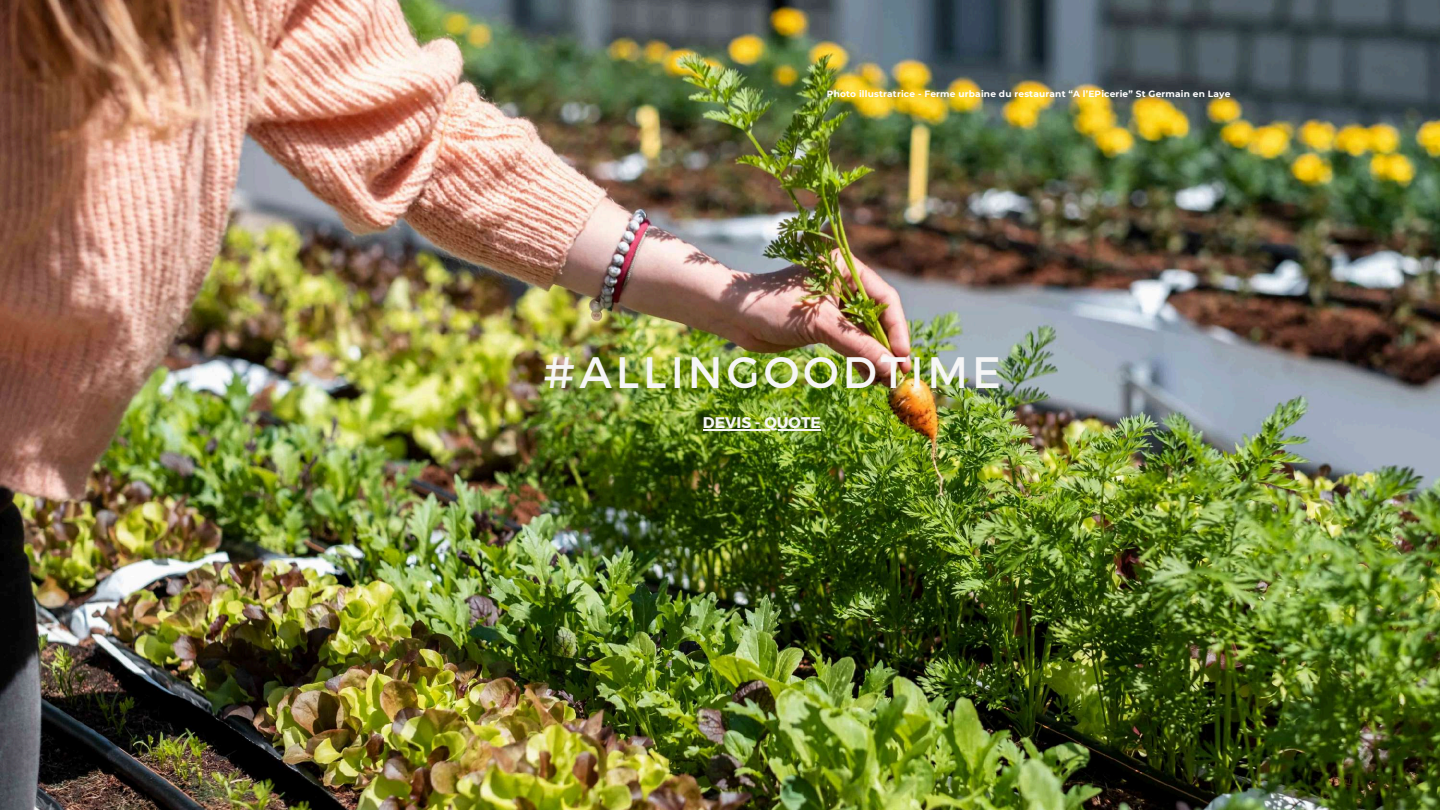
<style>
.page{position:relative;width:1440px;height:810px;background:#fff}
.page>*{position:absolute;margin:0;border:0;box-sizing:border-box;transform-origin:0 0}
.t1{font:44px "Montserrat";letter-spacing:.09em;color:#f6f6f6}
.t2{font:700 15.5px "Montserrat";color:#f6f6f6}
.t3{font:700 9px "Montserrat";letter-spacing:.02em;color:#fff}
</style>
<div class="page">
<img style="left:0;top:0;width:1440px;height:810px">
<hr style="left:703px;top:430px;width:118px;height:1px;background:#f6f6f6">
<p class="t3" style="left:827px;top:88px;width:405px">Photo illustratrice - Ferme urbaine du restaurant “A l’EPicerie” St Germain en Laye</p>
<h1 class="t1" style="left:544px;top:344px;width:459px">#ALLINGOODTIME</h1>
<h2 class="t2" style="left:703px;top:413px;width:119px">DEVIS - QUOTE</h2>
</div>
